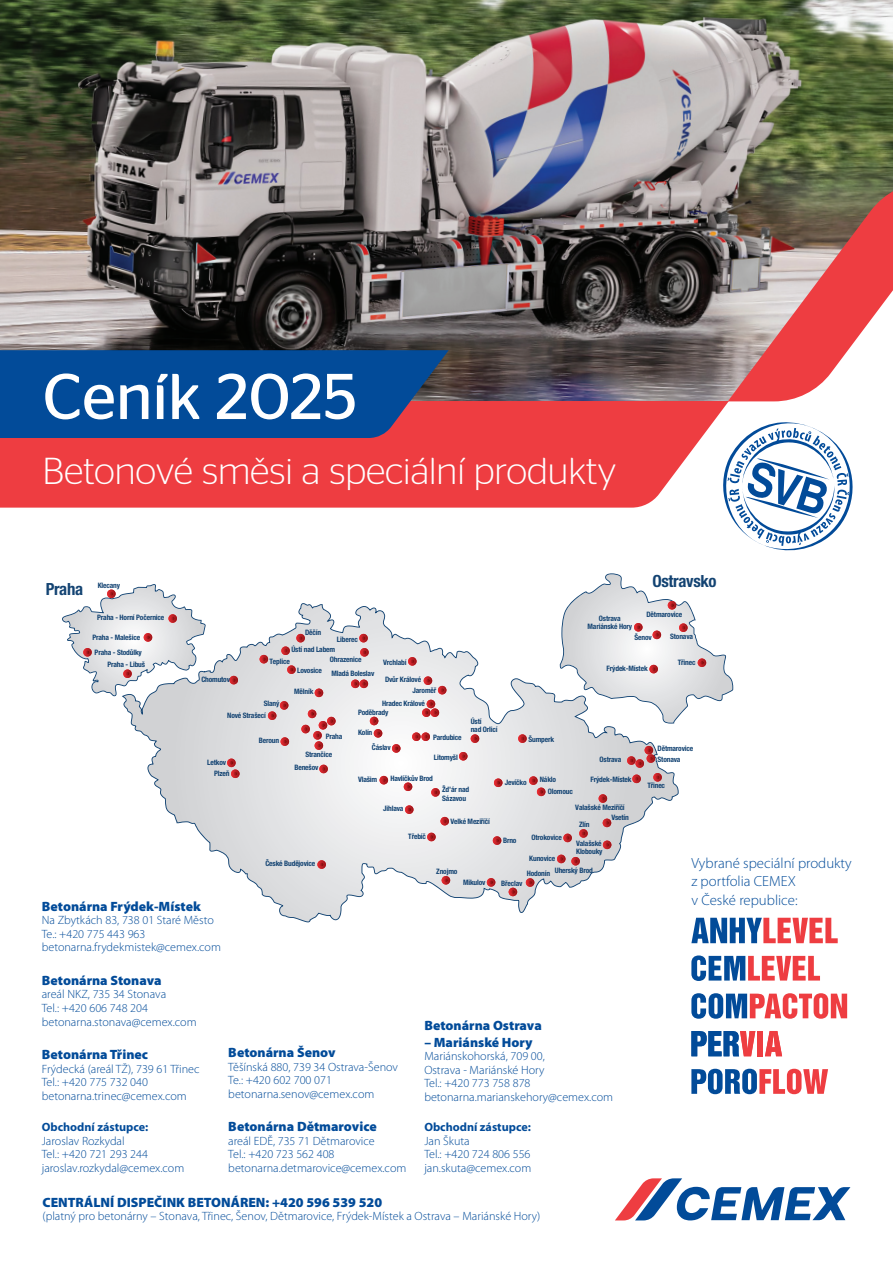
<style>
.page{position:relative;width:893px;height:1263px;background:#fff}
.page>*{position:absolute;margin:0;border:0;box-sizing:border-box;transform-origin:0 0}
.t1{font:64.5px "Stag Sans";color:#fff}
.t2{font:300 37.5px "Stag Sans";color:#fff}
.t3{font:700 condensed 16.8px "Helvetica Neue";letter-spacing:-.02em;color:#134372}
.t4{font:300 14.7px/18.6px "Myriad Pro";color:#024b99}
.t5{font:900 13.5px "Myriad Pro";color:#024b99}
.t6{font:300 12px/13.5px "Myriad Pro";color:#024b99}
.t7{font:700 12px "Myriad Pro";color:#024b99}
.t8{font:700 condensed 7.5px/8.4px "Helvetica Neue";letter-spacing:-.02em;color:#134372}
</style>
<div class="page">
<img style="left:0;top:0;width:893px;height:402px">
<svg style="left:727px;top:422px;width:126px;height:129px"></svg>
<svg style="left:147px;top:606px;width:532px;height:316px"></svg>
<svg style="left:493px;top:836px;width:8px;height:9px"></svg>
<svg style="left:319px;top:765px;width:9px;height:8px"></svg>
<svg style="left:392px;top:744px;width:8px;height:9px"></svg>
<svg style="left:459px;top:752px;width:8px;height:8px"></svg>
<svg style="left:471px;top:734px;width:8px;height:9px"></svg>
<svg style="left:404px;top:782px;width:8px;height:9px"></svg>
<svg style="left:379px;top:776px;width:9px;height:8px"></svg>
<svg style="left:431px;top:788px;width:9px;height:9px"></svg>
<svg style="left:509px;top:888px;width:8px;height:8px"></svg>
<svg style="left:317px;top:860px;width:9px;height:9px"></svg>
<svg style="left:408px;top:657px;width:9px;height:9px"></svg>
<svg style="left:438px;top:686px;width:8px;height:8px"></svg>
<svg style="left:526px;top:878px;width:8px;height:9px"></svg>
<svg style="left:422px;top:700px;width:17px;height:17px"></svg>
<svg style="left:494px;top:778px;width:8px;height:9px"></svg>
<svg style="left:405px;top:805px;width:8px;height:9px"></svg>
<svg style="left:557px;top:855px;width:8px;height:8px"></svg>
<svg style="left:359px;top:634px;width:9px;height:8px"></svg>
<svg style="left:360px;top:648px;width:9px;height:9px"></svg>
<svg style="left:351px;top:679px;width:17px;height:9px"></svg>
<svg style="left:370px;top:717px;width:12px;height:21px"></svg>
<svg style="left:487px;top:878px;width:8px;height:9px"></svg>
<svg style="left:442px;top:876px;width:8px;height:8px"></svg>
<svg style="left:518px;top:734px;width:9px;height:9px"></svg>
<svg style="left:529px;top:776px;width:16px;height:20px"></svg>
<svg style="left:227px;top:758px;width:13px;height:20px"></svg>
<svg style="left:603px;top:840px;width:8px;height:9px"></svg>
<svg style="left:571px;top:857px;width:9px;height:8px"></svg>
<svg style="left:427px;top:833px;width:9px;height:8px"></svg>
<svg style="left:440px;top:817px;width:9px;height:8px"></svg>
<svg style="left:599px;top:794px;width:8px;height:9px"></svg>
<svg style="left:563px;top:834px;width:9px;height:8px"></svg>
<svg style="left:579px;top:829px;width:9px;height:9px"></svg>
<svg style="left:603px;top:819px;width:8px;height:8px"></svg>
<svg style="left:424px;top:676px;width:8px;height:9px"></svg>
<svg style="left:627px;top:746px;width:35px;height:37px"></svg>
<svg style="left:412px;top:732px;width:18px;height:9px"></svg>
<svg style="left:62px;top:584px;width:274px;height:166px"></svg>
<svg style="left:560px;top:573px;width:173px;height:150px"></svg>
<svg style="left:0;top:401px;width:729px;height:107px;fill:#ee3d41"></svg>
<svg style="left:0;top:350px;width:449px;height:88px"></svg>
<svg style="left:728px;top:181px;width:165px;height:220px"></svg>
<svg style="left:615px;top:1178px;width:235px;height:42px"></svg>
<svg style="left:691px;top:918px;width:147px;height:25px"></svg>
<svg style="left:691px;top:955px;width:129px;height:26px"></svg>
<svg style="left:691px;top:993px;width:156px;height:26px"></svg>
<svg style="left:691px;top:1069px;width:137px;height:25px"></svg>
<svg style="left:765px;top:1031px;width:17px;height:25px"></svg>
<div style="left:757px;top:1031px;width:6px;height:25px;background:#ee3d41"></div>
<svg style="left:691px;top:1031px;width:64px;height:25px"></svg>
<h1 class="t1" style="left:43px;top:360px;width:316px">Ceník 2025</h1>
<h2 class="t2" style="left:43px;top:450px;width:575px">Betonové směsi a speciální produkty</h2>
<h3 class="t3" style="left:46px;top:575px;width:39px">Praha</h3>
<p class="t8" style="left:98px;top:580px;width:24px">Klecany</p>
<h3 class="t3" style="left:653px;top:567px;width:66px">Ostravsko</h3>
<p class="t8" style="left:97px;top:613px;width:69px">Praha - Horní Počernice</p>
<p class="t8" style="left:92px;top:633px;width:49px">Praha - Malešice</p>
<p class="t8" style="left:107px;top:660px;width:39px">Praha - Libuš</p>
<p class="t8" style="left:95px;top:647px;width:49px">Praha - Stodůlky</p>
<p class="t8" style="left:305px;top:628px;width:18px">Děčín</p>
<p class="t8" style="left:337px;top:634px;width:22px">Liberec</p>
<p class="t8" style="left:330px;top:655px;width:33px">Ohrazenice</p>
<p class="t8" style="left:291px;top:645px;width:45px">Ústí nad Labem</p>
<p class="t8" style="left:269px;top:656px;width:22px">Teplice</p>
<p class="t8" style="left:383px;top:657px;width:25px">Vrchlabí</p>
<p class="t8" style="left:385px;top:675px;width:38px">Dvůr Králové</p>
<p class="t8" style="left:297px;top:666px;width:26px">Lovosice</p>
<p class="t8" style="left:331px;top:668px;width:44px">Mladá Boleslav</p>
<p class="t8" style="left:358px;top:707px;width:32px">Poděbrady</p>
<p class="t8" style="left:201px;top:675px;width:30px">Chomutov</p>
<p class="t8" style="left:412px;top:686px;width:25px">Jaroměř</p>
<p class="t8" style="left:294px;top:687px;width:21px">Mělník</p>
<p class="t8" style="left:264px;top:698px;width:17px">Slaný</p>
<p class="t8" style="left:382px;top:699px;width:44px">Hradec Králové</p>
<p class="t8" style="left:227px;top:711px;width:40px">Nové Strašecí</p>
<p class="t8" style="left:471px;top:716px;width:28px">Ústí<br>nad Orlicí</p>
<p class="t8" style="left:358px;top:728px;width:16px">Kolín</p>
<p class="t8" style="left:326px;top:731px;width:18px">Praha</p>
<p class="t8" style="left:305px;top:749px;width:28px">Strančice</p>
<p class="t8" style="left:433px;top:732px;width:30px">Pardubice</p>
<p class="t8" style="left:528px;top:734px;width:27px">Šumperk</p>
<p class="t8" style="left:540px;top:775px;width:18px">Náklo</p>
<p class="t8" style="left:259px;top:735px;width:22px">Beroun</p>
<p class="t8" style="left:372px;top:743px;width:20px">Čáslav</p>
<p class="t8" style="left:434px;top:752px;width:26px">Litomyšl</p>
<p class="t8" style="left:214px;top:756px;width:17px;line-height:11.4px;text-indent:-7px">Letkov<br>Plzeň</p>
<p class="t8" style="left:294px;top:763px;width:26px">Benešov</p>
<p class="t8" style="left:358px;top:775px;width:21px">Vlašim</p>
<p class="t8" style="left:390px;top:773px;width:44px">Havlíčkův Brod</p>
<p class="t8" style="left:505px;top:777px;width:23px">Jevíčko</p>
<p class="t8" style="left:442px;top:785px;width:29px">Žďár nad<br>Sázavou</p>
<p class="t8" style="left:548px;top:787px;width:27px">Olomouc</p>
<p class="t8" style="left:588px;top:614px;width:46px;text-align:center">Ostrava<br>Mariánské Hory</p>
<p class="t8" style="left:646px;top:610px;width:37px">Dětmarovice</p>
<p class="t8" style="left:635px;top:633px;width:19px">Šenov</p>
<p class="t8" style="left:670px;top:631px;width:24px">Stonava</p>
<p class="t8" style="left:678px;top:657px;width:19px">Třinec</p>
<p class="t8" style="left:607px;top:664px;width:43px">Frýdek-Místek</p>
<p class="t8" style="left:600px;top:755px;width:23px">Ostrava</p>
<p class="t8" style="left:590px;top:774px;width:43px">Frýdek-Místek</p>
<p class="t8" style="left:658px;top:743px;width:37px;line-height:10.5px">Dětmarovice<br>Stonava</p>
<p class="t8" style="left:647px;top:781px;width:19px">Třinec</p>
<p class="t8" style="left:383px;top:803px;width:22px">Jihlava</p>
<p class="t8" style="left:575px;top:802px;width:51px">Valašské Meziříčí</p>
<p class="t8" style="left:450px;top:816px;width:41px">Velké Meziříčí</p>
<p class="t8" style="left:579px;top:820px;width:12px">Zlín</p>
<p class="t8" style="left:611px;top:813px;width:19px">Vsetín</p>
<p class="t5" style="left:42px;top:898px;width:161px">Betonárna Frýdek-Místek</p>
<p class="t6" style="left:42px;top:914px;width:181px">Na Zbytkách 83, 738 01 Staré Město<br>Te.: +420 775 443 963 betonarna.frydekmistek@cemex.com</p>
<p class="t5" style="left:42px;top:972px;width:121px">Betonárna Stonava</p>
<p class="t6" style="left:42px;top:987px;width:156px;line-height:14px">areál NKZ, 735 34 Stonava<br>Tel.: +420 606 748 204 betonarna.stonava@cemex.com</p>
<p class="t5" style="left:42px;top:1047px;width:108px">Betonárna Třinec</p>
<p class="t6" style="left:42px;top:1062px;width:159px">Frýdecká (areál TŽ), 739 61 Třinec<br>Tel.: +420 775 732 040 betonarna.trinec@cemex.com</p>
<p class="t7" style="left:42px;top:1120px;width:108px">Obchodní zástupce:</p>
<p class="t6" style="left:42px;top:1134px;width:144px">Jaroslav Rozkydal<br>Tel.: +420 721 293 244 jaroslav.rozkydal@cemex.com</p>
<p class="t8" style="left:265px;top:859px;width:51px">České Budějovice</p>
<p class="t8" style="left:408px;top:832px;width:19px">Třebíč</p>
<p class="t8" style="left:436px;top:866px;width:23px">Znojmo</p>
<p class="t8" style="left:463px;top:877px;width:24px">Mikulov</p>
<p class="t8" style="left:532px;top:832px;width:32px">Otrokovice</p>
<p class="t8" style="left:503px;top:836px;width:15px">Brno</p>
<p class="t8" style="left:501px;top:878px;width:23px">Břeclav</p>
<p class="t8" style="left:576px;top:839px;width:28px;line-height:7.5px">Valašské<br>Klobouky</p>
<p class="t8" style="left:529px;top:854px;width:27px">Kunovice</p>
<p class="t8" style="left:555px;top:865px;width:40px">Uherský Brod</p>
<p class="t8" style="left:527px;top:869px;width:25px">Hodonín</p>
<p class="t5" style="left:228px;top:1045px;width:109px">Betonárna Šenov</p>
<p class="t6" style="left:228px;top:1060px;width:171px">Těšínská 880, 739 34 Ostrava-Šenov<br>Te.: +420 602 700 071 betonarna.senov@cemex.com</p>
<p class="t5" style="left:228px;top:1119px;width:150px">Betonárna Dětmarovice</p>
<p class="t6" style="left:228px;top:1134px;width:180px">areál EDĚ, 735 71 Dětmarovice<br>Tel.: +420 723 562 408 betonarna.detmarovice@cemex.com</p>
<p class="t5" style="left:424px;top:1018px;width:119px">Betonárna Ostrava</p>
<p class="t5" style="left:424px;top:1034px;width:110px">– Mariánské Hory</p>
<p class="t6" style="left:424px;top:1049px;width:190px">Mariánskohorská, 709 00,<br>Ostrava - Mariánské Hory<br>Tel.: +420 773 758 878 betonarna.marianskehory@cemex.com</p>
<p class="t7" style="left:424px;top:1120px;width:108px">Obchodní zástupce:</p>
<p class="t6" style="left:424px;top:1134px;width:108px">Jan Škuta<br>Tel.: +420 724 806 556 jan.skuta@cemex.com</p>
<p class="t5" style="left:43px;top:1195px;width:341px">CENTRÁLNÍ DISPEČINK BETONÁREN: +420 596 539 520</p>
<p class="t6" style="left:43px;top:1210px;width:499px">(platný pro betonárny – Stonava, Třinec, Šenov, Dětmarovice, Frýdek-Místek a Ostrava – Mariánské Hory)</p>
<p class="t4" style="left:691px;top:854px;width:162px">Vybrané speciální produkty z portfolia CEMEX<br>v České republice:</p>
</div>
